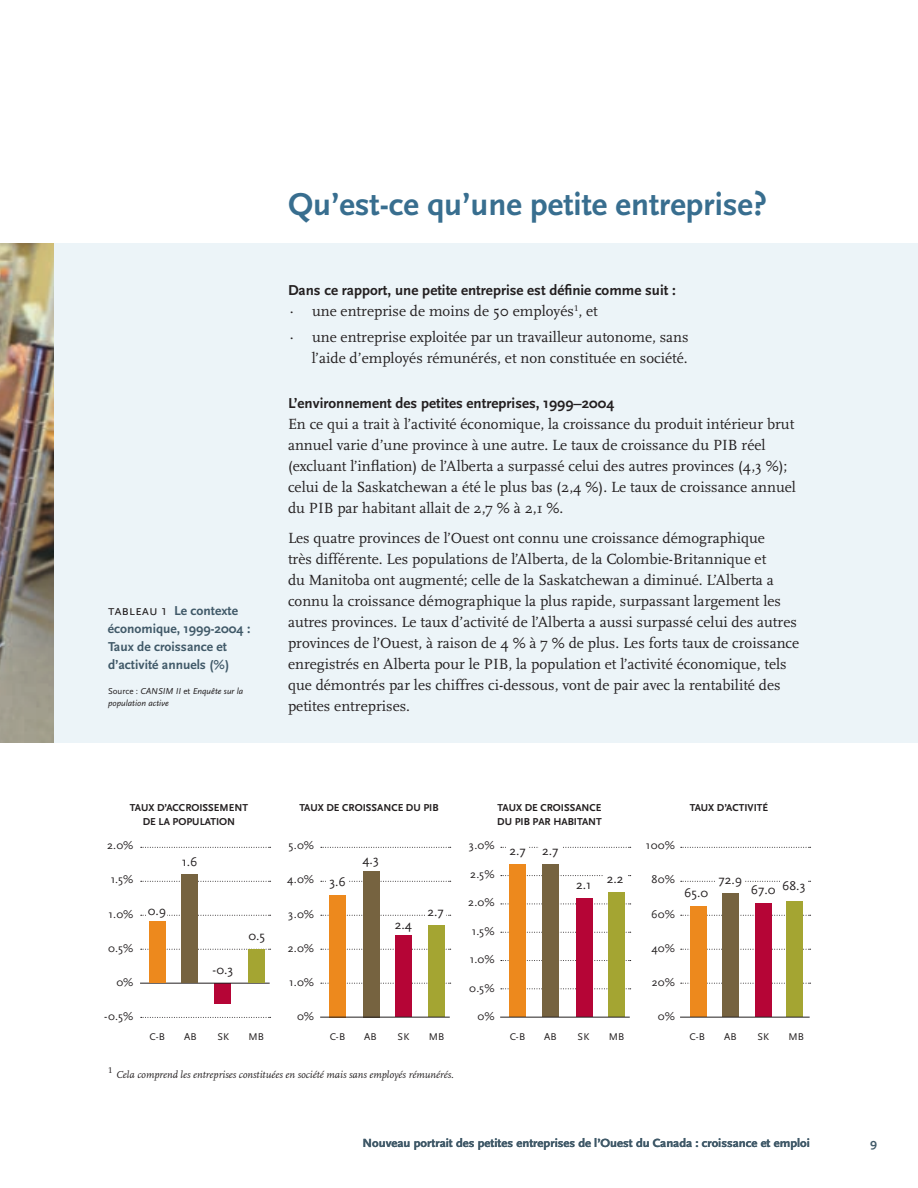
<style>
.page{position:relative;width:918px;height:1188px;background:#fff}
.page>*{position:absolute;margin:0;border:0;box-sizing:border-box;transform-origin:0 0}
.t1{font:700 33px "Scala Sans";color:#386e8f}
.t2{font:15.3px/21px "Scala";color:#231f20}
.t3{font:700 15px "Scala Sans";color:#231f20}
.t4{font:700 13.5px/18px "Scala Sans";color:#405968}
.t5{font:13.05px "Scala Sans";color:#231f20}
.t6{font:700 12.3px "Scala Sans";color:#405968}
.t7{font:11.7px "Scala Sans";letter-spacing:.02em;color:#231f20}
.t8{font:700 10.5px "Scala Sans";color:#231f20}
.t9{font:italic 10.5px "Scala";color:#231f20}
.t10{font:10.2px "Scala Sans Caps";letter-spacing:.01em;color:#231f20}
.t11{font:italic 9px/12px "Scala Sans";color:#231f20}
.t12{font:8.7px "Scala Caps";color:#231f20}
.s1{font-family:"Scala Sans Caps";font-weight:400;font-size:14.25px;color:#231f20}
.s2{font-weight:400;font-size:14.25px;color:#231f20}
.s3{font-style:normal}
</style>
<div class="page">
<div style="left:0;top:243px;width:918px;height:499px;background:#ecf4f8"></div>
<div style="left:215px;top:983px;width:16px;height:20px;background:#b50536"></div>
<svg style="left:141px;top:847px;width:130px;height:1px"></svg>
<svg style="left:141px;top:881px;width:130px;height:1px"></svg>
<svg style="left:141px;top:915px;width:130px;height:1px"></svg>
<svg style="left:141px;top:949px;width:130px;height:1px"></svg>
<svg style="left:141px;top:1017px;width:130px;height:1px"></svg>
<hr style="left:140px;top:983px;width:130px;height:1px;background:#231f20">
<div style="left:249px;top:949px;width:16px;height:34px;background:#a4a532"></div>
<div style="left:182px;top:874px;width:16px;height:109px;background:#766340"></div>
<div style="left:149px;top:922px;width:16px;height:61px;background:#ed891d"></div>
<div style="left:147px;top:904px;width:20px;height:15px;background:#fff"></div>
<svg style="left:321px;top:847px;width:130px;height:1px"></svg>
<svg style="left:321px;top:881px;width:130px;height:1px"></svg>
<svg style="left:321px;top:915px;width:130px;height:1px"></svg>
<svg style="left:321px;top:949px;width:130px;height:1px"></svg>
<svg style="left:321px;top:983px;width:130px;height:1px"></svg>
<div style="left:429px;top:925px;width:16px;height:92px;background:#a4a532"></div>
<div style="left:396px;top:936px;width:16px;height:81px;background:#b50536"></div>
<div style="left:364px;top:871px;width:16px;height:146px;background:#766340"></div>
<div style="left:329px;top:895px;width:16px;height:122px;background:#ed891d"></div>
<hr style="left:320px;top:1017px;width:130px;height:1px;background:#231f20">
<div style="left:326px;top:876px;width:23px;height:14px;background:#fff"></div>
<div style="left:425px;top:906px;width:21px;height:15px;background:#fff"></div>
<svg style="left:501px;top:988px;width:130px;height:1px"></svg>
<svg style="left:501px;top:847px;width:130px;height:1px"></svg>
<svg style="left:501px;top:875px;width:130px;height:1px"></svg>
<svg style="left:501px;top:904px;width:130px;height:1px"></svg>
<svg style="left:501px;top:932px;width:130px;height:1px"></svg>
<svg style="left:501px;top:960px;width:130px;height:1px"></svg>
<div style="left:608px;top:893px;width:16px;height:124px;background:#a4a532"></div>
<div style="left:576px;top:898px;width:16px;height:119px;background:#b50536"></div>
<div style="left:543px;top:864px;width:16px;height:153px;background:#766340"></div>
<div style="left:510px;top:864px;width:16px;height:153px;background:#ed891d"></div>
<hr style="left:500px;top:1017px;width:130px;height:1px;background:#231f20">
<div style="left:506px;top:845px;width:23px;height:15px;background:#fff"></div>
<div style="left:539px;top:845px;width:23px;height:15px;background:#fff"></div>
<div style="left:604px;top:873px;width:23px;height:14px;background:#fff"></div>
<svg style="left:681px;top:847px;width:130px;height:1px"></svg>
<svg style="left:681px;top:881px;width:130px;height:1px"></svg>
<svg style="left:681px;top:915px;width:130px;height:1px"></svg>
<svg style="left:681px;top:949px;width:130px;height:1px"></svg>
<svg style="left:681px;top:983px;width:130px;height:1px"></svg>
<div style="left:787px;top:901px;width:16px;height:116px;background:#a4a532"></div>
<div style="left:756px;top:903px;width:16px;height:114px;background:#b50536"></div>
<div style="left:722px;top:893px;width:16px;height:124px;background:#766340"></div>
<div style="left:690px;top:907px;width:16px;height:110px;background:#ed891d"></div>
<hr style="left:680px;top:1017px;width:130px;height:1px;background:#231f20">
<div style="left:717px;top:874px;width:27px;height:15px;background:#fff"></div>
<div style="left:780px;top:880px;width:28px;height:14px;background:#fff"></div>
<img style="left:0;top:243px;width:54px;height:499px">
<p class="t4" style="left:108px;top:602px;width:144px"><span class="s1">tableau</span> <span class="s2">1</span> Le contexte économique, 1999-2004 :<br>Taux de croissance et d’activité annuels (%)</p>
<p class="t11" style="left:108px;top:685px;width:137px"><span class="s3">Source :</span> CANSIM II <span class="s3">et</span> Enquête sur la population active</p>
<h1 class="t1" style="left:288px;top:187px;width:480px">Qu’est-ce qu’une petite entreprise?</h1>
<p class="t3" style="left:288px;top:282px;width:389px">Dans ce rapport, une petite entreprise est définie comme suit :</p>
<p class="t2" style="left:288px;top:299px;width:402px;line-height:25.5px">· une entreprise de moins de 50 employés<sup>1</sup>, et<br>· une entreprise exploitée par un travailleur autonome, sans</p>
<p class="t2" style="left:312px;top:348px;width:377px">l’aide d’employés rémunérés, et non constituée en société.</p>
<p class="t3" style="left:288px;top:395px;width:327px">L’environnement des petites entreprises, 1999–2004</p>
<p class="t2" style="left:288px;top:414px;width:510px">En ce qui a trait à l’activité économique, la croissance du produit intérieur brut annuel varie d’une province à une autre. Le taux de croissance du PIB réel (excluant l’inflation) de l’Alberta a surpassé celui des autres provinces (4,3 %); celui de la Saskatchewan a été le plus bas (2,4 %). Le taux de croissance annuel du PIB par habitant allait de 2,7 % à 2,1 %.</p>
<p class="t2" style="left:288px;top:528px;width:513px">Les quatre provinces de l’Ouest ont connu une croissance démographique<br>très différente. Les populations de l’Alberta, de la Colombie-Britannique et<br>du Manitoba ont augmenté; celle de la Saskatchewan a diminué. L’Alberta a connu la croissance démographique la plus rapide, surpassant largement les autres provinces. Le taux d’activité de l’Alberta a aussi surpassé celui des autres provinces de l’Ouest, à raison de 4 % à 7 % de plus. Les forts taux de croissance enregistrés en Alberta pour le PIB, la population et l’activité économique, tels que démontrés par les chiffres ci-dessous, vont de pair avec la rentabilité des petites entreprises.</p>
<p class="t8" style="left:130px;top:802px;width:44px">Taux d’accro</p>
<p class="t8" style="left:199px;top:802px;width:37px">issement</p>
<p class="t8" style="left:143px;top:816px;width:38px">delapop</p>
<p class="t8" style="left:192px;top:816px;width:36px">ulation</p>
<p class="t7" style="left:107px;top:839px;width:28px">2.0%</p>
<p class="t7" style="left:111px;top:873px;width:24px">1.5%</p>
<p class="t7" style="left:109px;top:907px;width:26px">1.0%</p>
<p class="t7" style="left:108px;top:941px;width:27px">0.5%</p>
<p class="t7" style="left:116px;top:976px;width:19px">0%</p>
<p class="t7" style="left:104px;top:1010px;width:31px">-0.5%</p>
<p class="t10" style="left:150px;top:1031px;width:17px">c-B</p>
<p class="t10" style="left:184px;top:1031px;width:14px">AB</p>
<p class="t10" style="left:218px;top:1031px;width:13px">SK</p>
<p class="t10" style="left:249px;top:1031px;width:17px">MB</p>
<p class="t5" style="left:182px;top:855px;width:17px">1.6</p>
<p class="t5" style="left:148px;top:903px;width:20px">0.9</p>
<p class="t5" style="left:248px;top:929px;width:18px">0.5</p>
<p class="t5" style="left:213px;top:963px;width:22px">-0.3</p>
<p class="t8" style="left:299px;top:802px;width:51px">Taux de cro</p>
<p class="t8" style="left:363px;top:802px;width:22px">issance</p>
<p class="t8" style="left:406px;top:802px;width:34px">du PIB</p>
<p class="t7" style="left:288px;top:839px;width:27px">5.0%</p>
<p class="t7" style="left:287px;top:873px;width:29px">4.0%</p>
<p class="t7" style="left:288px;top:907px;width:27px">3.0%</p>
<p class="t7" style="left:288px;top:941px;width:28px">2.0%</p>
<p class="t7" style="left:289px;top:976px;width:26px">1.0%</p>
<p class="t7" style="left:297px;top:1010px;width:19px">0%</p>
<p class="t10" style="left:330px;top:1031px;width:17px">c-B</p>
<p class="t10" style="left:364px;top:1031px;width:14px">AB</p>
<p class="t10" style="left:398px;top:1031px;width:13px">SK</p>
<p class="t10" style="left:429px;top:1031px;width:17px">MB</p>
<p class="t5" style="left:363px;top:852px;width:18px">4.3</p>
<p class="t5" style="left:329px;top:874px;width:18px">3.6</p>
<p class="t5" style="left:428px;top:904px;width:18px">2.7</p>
<p class="t5" style="left:395px;top:917px;width:19px">2.4</p>
<p class="t8" style="left:498px;top:802px;width:51px">Taux de cro</p>
<p class="t8" style="left:561px;top:802px;width:22px">issance</p>
<p class="t8" style="left:497px;top:816px;width:42px">du PIB par</p>
<p class="t8" style="left:553px;top:816px;width:31px">habitant</p>
<p class="t8" style="left:690px;top:802px;width:80px">Taux d’activité</p>
<p class="t7" style="left:469px;top:839px;width:27px">3.0%</p>
<p class="t7" style="left:470px;top:868px;width:26px">2.5%</p>
<p class="t7" style="left:468px;top:896px;width:28px">2.0%</p>
<p class="t7" style="left:472px;top:925px;width:24px">1.5%</p>
<p class="t7" style="left:470px;top:953px;width:26px">1.0%</p>
<p class="t7" style="left:469px;top:982px;width:27px">0.5%</p>
<p class="t7" style="left:478px;top:1010px;width:19px">0%</p>
<p class="t5" style="left:510px;top:844px;width:50px">2.7 2.7</p>
<p class="t5" style="left:576px;top:878px;width:17px">2.1</p>
<p class="t5" style="left:607px;top:872px;width:18px">2.2</p>
<p class="t7" style="left:646px;top:839px;width:31px">100%</p>
<p class="t7" style="left:652px;top:873px;width:25px">80%</p>
<p class="t7" style="left:651px;top:907px;width:25px">60%</p>
<p class="t7" style="left:651px;top:941px;width:25px">40%</p>
<p class="t7" style="left:652px;top:976px;width:25px">20%</p>
<p class="t7" style="left:658px;top:1010px;width:19px">0%</p>
<p class="t5" style="left:684px;top:886px;width:26px">65.0</p>
<p class="t5" style="left:718px;top:873px;width:25px">72.9</p>
<p class="t5" style="left:751px;top:881px;width:56px">67.0 68.3</p>
<p class="t10" style="left:510px;top:1031px;width:17px">c-B</p>
<p class="t10" style="left:544px;top:1031px;width:14px">AB</p>
<p class="t10" style="left:578px;top:1031px;width:13px">SK</p>
<p class="t10" style="left:609px;top:1031px;width:17px">MB</p>
<p class="t10" style="left:690px;top:1031px;width:17px">c-B</p>
<p class="t10" style="left:724px;top:1031px;width:14px">AB</p>
<p class="t10" style="left:758px;top:1031px;width:13px">SK</p>
<p class="t10" style="left:789px;top:1031px;width:17px">MB</p>
<p class="t12" style="left:108px;top:1065px;width:6px">1</p>
<p class="t9" style="left:116px;top:1069px;width:339px">Cela comprend les entreprises constituées en société mais sans employés rémunérés.</p>
<p class="t6" style="left:362px;top:1136px;width:449px">Nouveau portrait des petites entreprises de l’Ouest du Canada : croissance et emploi</p>
</div>
